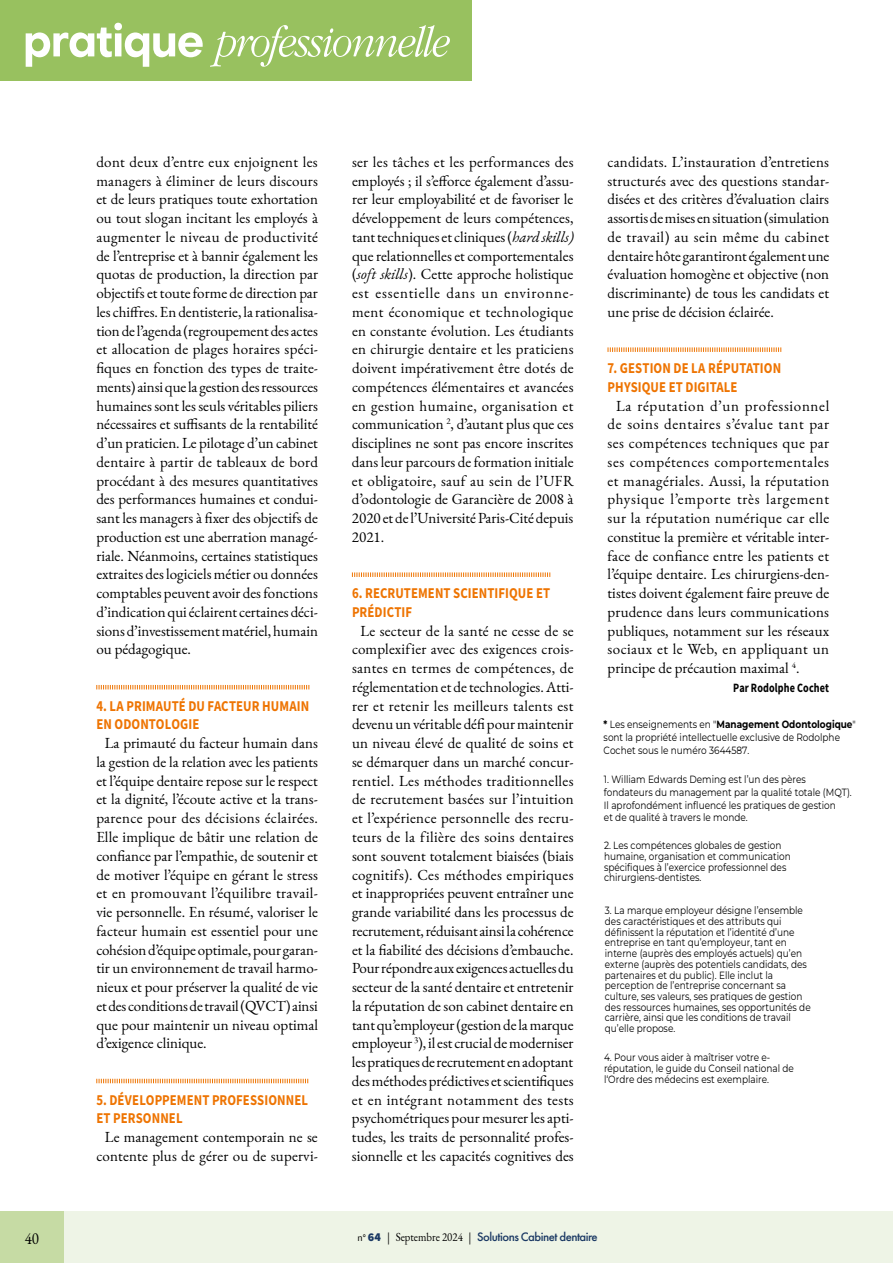
<style>
.page{position:relative;width:893px;height:1263px;background:#fff}
.page>*{position:absolute;margin:0;border:0;box-sizing:border-box;transform-origin:0 0}
.t1{font:16.5px "EB Garamond";color:#000;scale:.9 1}
.t2{font:15px/18.8px "EB Garamond";color:#000;text-align:justify}
.t3{font:15px/18.8px "Source Sans Variable";letter-spacing:.01em;color:#ee7402;scale:.85 1}
.t4{font:500 12.75px "Futura PT";letter-spacing:-.04em;color:#1a3863}
.t5{font:12.75px "Source Sans Variable";letter-spacing:.015em;color:#000;scale:.8 1}
.t6{font:10.5px/10.6px "Montserrat";color:#000;scale:.85 1}
.s1{font-style:italic}
.s2{font-weight:700}
.s3{font-family:"Source Sans Pro";font-weight:400;font-size:9.6px;color:#000}
.s4{font-family:"Source Sans Pro";font-weight:900;font-size:12px}
.s5{font-family:"EB Garamond";font-weight:400;font-size:12px;color:#000}
</style>
<div class="page">
<svg style="left:96px;top:685px;width:213px;height:4px"></svg>
<svg style="left:96px;top:1079px;width:212px;height:4px"></svg>
<svg style="left:352px;top:572px;width:198px;height:5px"></svg>
<svg style="left:608px;top:347px;width:173px;height:5px"></svg>
<div style="left:64px;top:1212px;width:829px;height:51px;background:#eef4e6"></div>
<div style="left:0;top:1212px;width:64px;height:51px;background:#c6dba4"></div>
<div style="left:0;top:0;width:472px;height:81px;background:#98c15f"></div>
<svg style="left:26px;top:23px;width:424px;height:44px"></svg>
<p class="t2" style="left:96px;top:153px;width:223px">dont deux d’entre eux enjoignent les managers à éliminer de leurs discours et de leurs pratiques toute exhortation ou tout slogan incitant les employés à augmenter le niveau de productivité de l’entreprise et à bannir également les quotas de production, la direction par objectifs et toute forme de direction par les chiffres. En dentisterie, la rationalisa&shy;tion de l’agenda (regroupement des actes et allocation de plages horaires spéci&shy;fiques en fonction des types de traite&shy;ments) ainsi que la gestion des ressources humaines sont les seuls véritables piliers nécessaires et suffisants de la rentabilité d’un praticien. Le pilotage d’un cabinet dentaire à partir de tableaux de bord procédant à des mesures quantitatives des performances humaines et condui&shy;sant les managers à fixer des objectifs de production est une aberration managé&shy;riale. Néanmoins, certaines statistiques extraites des logiciels métier ou données comptables peuvent avoir des fonctions d’indication qui éclairent certaines déci&shy;sions d’investissement matériel, humain ou pédagogique.</p>
<p class="t3" style="left:96px;top:696px;width:252px">4. LA PRIMAUTÉ DU FACTEUR HUMAIN<br>EN ODONTOLOGIE</p>
<p class="t2" style="left:96px;top:734px;width:223px;text-indent:9px">La primauté du facteur humain dans la gestion de la relation avec les patients et l’équipe dentaire repose sur le respect et la dignité, l’écoute active et la trans&shy;parence pour des décisions éclairées.<br>Elle implique de bâtir une relation de confiance par l’empathie, de soutenir et de motiver l’équipe en gérant le stress et en promouvant l’équilibre travail&shy;vie personnelle. En résumé, valoriser le facteur humain est essentiel pour une cohésion d’équipe optimale, pour garan&shy;tir un environnement de travail harmo&shy;nieux et pour préserver la qualité de vie et des conditions de travail (QVCT) ainsi que pour maintenir un niveau optimal d’exigence clinique.</p>
<p class="t3" style="left:96px;top:1090px;width:251px">5. DÉVELOPPEMENT PROFESSIONNEL<br>ET PERSONNEL</p>
<p class="t2" style="left:96px;top:1128px;width:223px;text-align:center">Le management contemporain ne se contente plus de gérer ou de supervi-</p>
<p class="t2" style="left:352px;top:153px;width:223px">ser les tâches et les performances des employés ; il s’efforce également d’assu&shy;rer leur employabilité et de favoriser le développement de leurs compétences, tant techniques et cliniques (<span class="s1">hard skills) </span>que relationnelles et comportementales (<span class="s1">soft skills</span>). Cette approche holistique est essentielle dans un environne&shy;ment économique et technologique en constante évolution. Les étudiants en chirurgie dentaire et les praticiens doivent impérativement être dotés de compétences élémentaires et avancées en gestion humaine, organisation et communication <sup>2</sup>, d’autant plus que ces disciplines ne sont pas encore inscrites dans leur parcours de formation initiale et obligatoire, sauf au sein de l’UFR d’odontologie de Garancière de 2008 à 2020 et de l’Université Paris-Cité depuis 2021.</p>
<p class="t3" style="left:352px;top:584px;width:235px">6. RECRUTEMENT SCIENTIFIQUE ET<br>PRÉDICTIF</p>
<p class="t2" style="left:352px;top:621px;width:223px;text-align:center">Le secteur de la santé ne cesse de se complexifier avec des exigences crois&shy;santes en termes de compétences, de réglementation et de technologies. Atti&shy;rer et retenir les meilleurs talents est devenu un véritable défi pour maintenir un niveau élevé de qualité de soins et se démarquer dans un marché concur&shy;rentiel. Les méthodes traditionnelles de recrutement basées sur l’intuition et l’expérience personnelle des recru&shy;teurs de la filière des soins dentaires sont souvent totalement biaisées (biais cognitifs). Ces méthodes empiriques et inappropriées peuvent entraîner une grande variabilité dans les processus de recrutement, réduisant ainsi la cohérence et la fiabilité des décisions d’embauche.<br>Pour répondre aux exigences actuelles du secteur de la santé dentaire et entretenir la réputation de son cabinet dentaire en tant qu’employeur (gestion de la marque employeur <sup>3</sup>), il est crucial de moderniser les pratiques de recrutement en adoptant des méthodes prédictives et scientifiques et en intégrant notamment des tests psychométriques pour mesurer les apti&shy;tudes, les traits de personnalité profes&shy;sionnelle et les capacités cognitives des</p>
<p class="t2" style="left:608px;top:153px;width:223px">candidats. L’instauration d’entretiens structurés avec des questions standar&shy;disées et des critères d’évaluation clairs assortis de mises en situation (simulation de travail) au sein même du cabinet dentaire hôte garantiront également une évaluation homogène et objective (non discriminante) de tous les candidats et une prise de décision éclairée.</p>
<p class="t3" style="left:608px;top:359px;width:206px">7. GESTION DE LA RÉPUTATION<br>PHYSIQUE ET DIGITALE</p>
<p class="t2" style="left:608px;top:396px;width:223px;text-indent:9px">La réputation d’un professionnel de soins dentaires s’évalue tant par ses compétences techniques que par ses compétences comportementales et managériales. Aussi, la réputation physique l’emporte très largement sur la réputation numérique car elle constitue la première et véritable inter&shy;face de confiance entre les patients et l’équipe dentaire. Les chirurgiens-den&shy;tistes doivent également faire preuve de prudence dans leurs communications publiques, notamment sur les réseaux sociaux et le Web, en appliquant un principe de précaution maximal <sup>4</sup>.</p>
<p class="t5" style="left:733px;top:680px;width:121px">Par Rodolphe Cochet</p>
<p class="t6" style="left:604px;top:718px;width:298px;line-height:12.6px"><span class="s2">*</span> Les enseignements en "<span class="s2">Management Odontologique</span>" sont la propriété intellectuelle exclusive de Rodolphe<br>Cochet sous le numéro 3644587.</p>
<p class="t6" style="left:604px;top:773px;width:293px;line-height:12.6px">1. William Edwards Deming est l’un des pères fondateurs du management par la qualité totale (MQT).<br>Il aprofondément influencé les pratiques de gestion<br>et de qualité à travers le monde.</p>
<p class="t6" style="left:604px;top:840px;width:221px">2. Les compétences globales de gestion humaine, organisation et communication spécifiques à l’exercice professionnel des chirurgiens-dentistes.</p>
<p class="t6" style="left:605px;top:905px;width:244px">3. La marque employeur désigne l’ensemble des caractéristiques et des attributs qui définissent la réputation et l’identité d’une entreprise en tant qu’employeur, tant en interne (auprès des employés actuels) qu’en externe (auprès des potentiels candidats, des partenaires et du public). Elle inclut la perception de l’entreprise concernant sa culture, ses valeurs, ses pratiques de gestion des ressources humaines, ses opportunités de carrière, ainsi que les conditions de travail qu’elle propose.</p>
<p class="t6" style="left:604px;top:1052px;width:225px">4. Pour vous aider à maîtriser votre e&shy;réputation, le guide du Conseil national de l‘Ordre des médecins est exemplaire.</p>
<p class="t1" style="left:25px;top:1227px;width:17px">40</p>
<p class="t4" style="left:358px;top:1229px;width:241px"><span class="s3">n°</span> <span class="s4">64</span> <span class="s5">| Septembre 2024 |</span> Solutions Cabinet dentaire</p>
</div>
